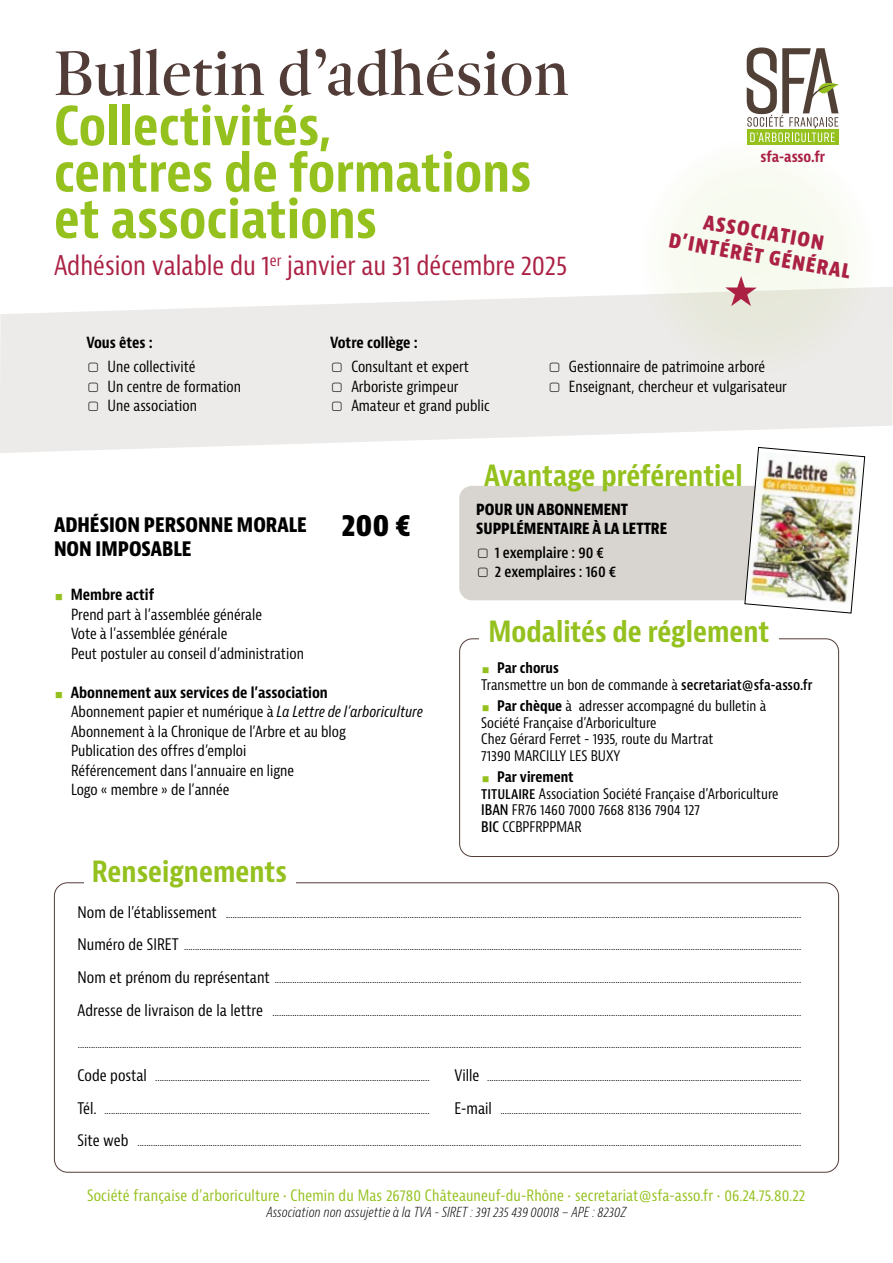
<style>
.page{position:relative;width:893px;height:1263px;background:#fff}
.page>*{position:absolute;margin:0;border:0;box-sizing:border-box;transform-origin:0 0}
.t1{font:64.95px "Dejanire Headline";color:#523c38}
.t2{font:700 condensed 52.65px/46.5px "Bernina Sans";color:#95c11f}
.t3{font:700 condensed 30.3px "Bernina Sans";color:#000}
.t4{font:700 condensed 28.5px "Bernina Sans";color:#95c11f}
.t5{font:condensed 26.55px "Bernina Sans";color:#ab2144}
.t6{font:700 condensed 21px/24px "Bernina Sans";color:#ab2144;text-align:center}
.t7{font:700 condensed 19.5px/23.4px "Bernina Sans";color:#000}
.t8{font:condensed 15.3px "Bernina Sans";letter-spacing:.01em;color:#95c11f}
.t9{font:condensed 15px/19.5px "Bernina Sans";color:#000}
.t10{font:700 condensed 15px/19.2px "Bernina Sans";color:#000}
.t11{font:600 condensed 15px/19.5px "Bernina Sans";color:#000}
.t12{font:700 condensed 14.85px "Bernina Sans";letter-spacing:-.005em;color:#ab2144}
.t13{font:condensed 14.25px/16.5px "Bernina Sans";color:#000}
.t14{font:italic 300 condensed 13.5px "Bernina Sans";color:#000}
.t15{font:condensed 10.95px "Bernina Sans";color:#000}
.s1{font-weight:700}
.s2{color:#95c11f}
.s3{font-style:italic}
.s4{font-weight:600}
.s5{font-size:15.6px}
</style>
<div class="page">
<svg style="left:0;top:287px;width:893px;height:166px;fill:#edebe9"></svg>
<svg style="left:639px;top:137px;width:237px;height:237px;fill:#f7faef"></svg>
<div style="left:747px;top:130px;width:92px;height:15px;background:#95c11f"></div>
<svg style="left:747px;top:47px;width:92px;height:95px"></svg>
<div style="left:459px;top:638px;width:380px;height:219px;border:1px solid #523c38;border-radius:13px"></div>
<div style="left:479px;top:619px;width:300px;height:29px;background:#fff"></div>
<div style="left:459px;top:486px;width:380px;height:114px;background:#d8d4cf;border-radius:13px"></div>
<img style="left:744px;top:447px;width:121px;height:166px">
<svg style="left:725px;top:275px;width:32px;height:31px"></svg>
<h1 class="t1" style="left:54px;top:35px;width:516px">Bulletin d’adhésion</h1>
<h2 class="t2" style="left:54px;top:104px;width:479px">Collectivités,<br>centres de formations et associations</h2>
<h3 class="t5" style="left:54px;top:249px;width:515px">Adhésion valable du 1<sup>er</sup> janvier au 31 décembre 2025</h3>
<h3 class="t12" style="left:761px;top:147px;width:66px">sfa-asso.fr</h3>
<h3 class="t6" style="left:675px;top:204px;width:186px;rotate:10deg">ASSOCIATION<br>D’INTÉRÊT GÉNÉRAL</h3>
<h3 class="t9" style="left:86px;top:331px;width:110px;line-height:23.7px"><span class="s1">Vous êtes :<br></span>▢ Une collectivité</h3>
<h3 class="t9" style="left:86px;top:377px;width:156px">▢ Un centre de formation ▢ Une association</h3>
<h3 class="t7" style="left:54px;top:514px;width:254px">ADHÉSION PERSONNE MORALE<br>NON IMPOSABLE</h3>
<h3 class="t9" style="left:330px;top:331px;width:140px;line-height:23.7px"><span class="s1">Votre collège :<br></span>▢ Consultant et expert</h3>
<h3 class="t9" style="left:548px;top:357px;width:219px">▢ Gestionnaire de patrimoine arboré</h3>
<h3 class="t9" style="left:330px;top:377px;width:130px">▢ Arboriste grimpeur</h3>
<h3 class="t9" style="left:548px;top:377px;width:241px">▢ Enseignant, chercheur et vulgarisateur</h3>
<h3 class="t9" style="left:330px;top:396px;width:161px">▢ Amateur et grand public</h3>
<h3 class="t3" style="left:342px;top:506px;width:71px">200 €</h3>
<h3 class="t4" style="left:484px;top:459px;width:260px">Avantage préférentiel</h3>
<h3 class="t10" style="left:476px;top:500px;width:193px">POUR UN ABONNEMENT<br>SUPPLÉMENTAIRE À LA LETTRE</h3>
<h3 class="t11" style="left:476px;top:543px;width:142px">▢ 1 exemplaire : 90 € ▢ 2 exemplaires : 160 €</h3>
<h3 class="t9" style="left:71px;top:585px;width:234px;text-indent:-17px"><span class="s2">◼</span> <span class="s1">Membre actif<br></span>Prend part à l’assemblée générale<br>Vote à l’assemblée générale<br>Peut postuler au conseil d’administration</h3>
<p class="t9" style="left:71px;top:683px;width:353px;text-indent:-17px"><span class="s2">◼</span> <span class="s1">Abonnement aux services de l’association<br></span>Abonnement papier et numérique à <span class="s3">La Lettre de l’arboriculture </span>Abonnement à la Chronique de l’Arbre et au blog<br>Publication des offres d’emploi<br>Référencement dans l’annuaire en ligne<br>Logo « membre » de l’année</p>
<h3 class="t4" style="left:92px;top:854px;width:197px">Renseignements</h3>
<h3 class="t4" style="left:488px;top:614px;width:282px">Modalités de réglement</h3>
<h3 class="t13" style="left:481px;top:660px;width:333px"><span class="s2">◼</span> <span class="s1">Par chorus<br></span>Transmettre un bon de commande à <span class="s4">secretariat@sfa-asso.fr</span></h3>
<h3 class="t13" style="left:481px;top:698px;width:287px"><span class="s2">◼</span> <span class="s1">Par chèque</span> à adresser accompagné du bulletin à Société Française d’Arboriculture<br>Chez Gérard Ferret - 1935, route du Martrat<br>71390 MARCILLY LES BUXY</h3>
<h3 class="t13" style="left:481px;top:769px;width:299px"><span class="s2">◼</span> <span class="s1">Par virement<br></span><span class="s4">TITULAIRE</span> Association Société Française d’Arboriculture<br><span class="s4">IBAN</span> FR76 1460 7000 7668 8136 7904 127<br><span class="s4">BIC</span> CCBPFRPPMAR</h3>
<p class="t15" style="left:78px;top:907px;width:725px"><span class="s5">Nom de l’établissement</span> ....................................................................................................................................................................................................................................................................</p>
<p class="t15" style="left:78px;top:939px;width:725px"><span class="s5">Numéro de SIRET</span> .......................................................................................................................................................................................................................................................................................</p>
<p class="t15" style="left:78px;top:972px;width:725px"><span class="s5">Nom et prénom du représentant</span> ..............................................................................................................................................................................................................................................</p>
<p class="t15" style="left:78px;top:1005px;width:725px"><span class="s5">Adresse de livraison de la lettre</span> ...............................................................................................................................................................................................................................................</p>
<p class="t15" style="left:78px;top:1037px;width:725px">.......................................................................................................................................................................................................................................................................................................................................</p>
<p class="t15" style="left:78px;top:1070px;width:353px"><span class="s5">Code postal</span> ............................................................................................................................</p>
<p class="t15" style="left:454px;top:1070px;width:348px"><span class="s5">Ville</span> ..............................................................................................................................................</p>
<p class="t15" style="left:78px;top:1103px;width:353px"><span class="s5">Tél.</span> ...................................................................................................................................................</p>
<p class="t15" style="left:454px;top:1103px;width:348px"><span class="s5">E-mail</span> ........................................................................................................................................</p>
<p class="t15" style="left:78px;top:1136px;width:725px"><span class="s5">Site web</span> ............................................................................................................................................................................................................................................................................................................</p>
<h3 class="t8" style="left:87px;top:1185px;width:720px">Société française d’arboriculture • Chemin du Mas 26780 Châteauneuf-du-Rhône • secretariat@sfa-asso.fr • 06.24.75.80.22</h3>
<p class="t14" style="left:266px;top:1204px;width:361px">Association non assujettie à la TVA - SIRET : 391 235 439 00018 – APE : 8230Z</p>
</div>
